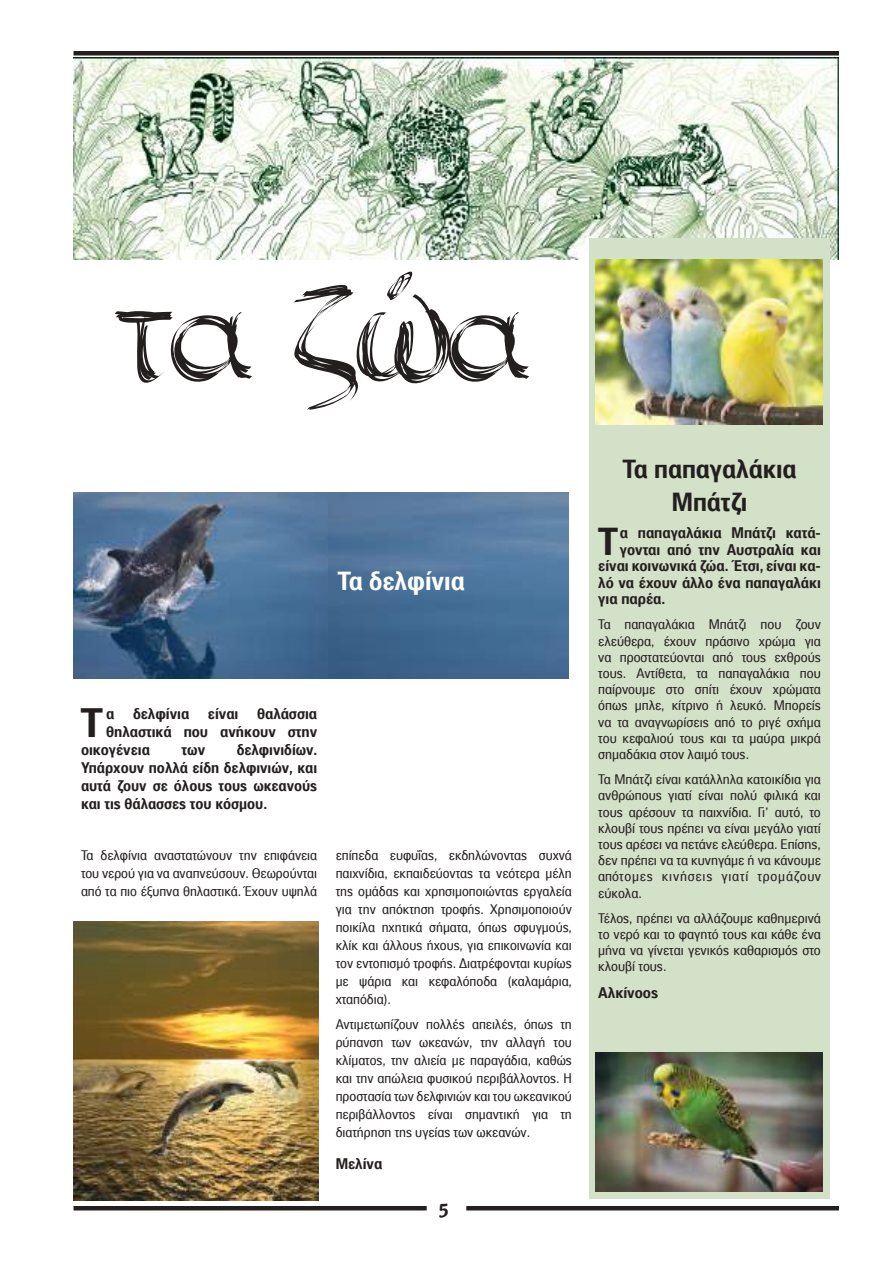
<style>
.page{position:relative;width:893px;height:1263px;background:#fff}
.page>*{position:absolute;margin:0;border:0;box-sizing:border-box;transform-origin:0 0}
.t1{font:177px "Aka Acid GR Ghost Story";color:#241f1f}
.t2{font:700 40.05px "PF Paperback";color:#241f1f;scale:1.04 1}
.t3{font:700 37.95px "PF Paperback";color:#241f1f}
.t4{font:700 25.5px/33px "PF Paperback";color:#241f1f;text-align:center}
.t5{font:700 25.5px "PF Paperback";color:#fff}
.t6{font:700 18px "PF Armonia";color:#241f1f}
.t7{font:700 15px/18px "PF Paperback";color:#241f1f;text-align:justify}
.t8{font:13.5px/16.2px "PF Paperback";color:#241f1f;text-align:justify}
</style>
<div class="page">
<hr style="left:466px;top:1206px;width:373px;height:4px;background:#241f1f">
<div style="left:74px;top:51px;width:765px;height:5px;background:#241f1f"></div>
<hr style="left:74px;top:1206px;width:353px;height:4px;background:#241f1f">
<img style="left:74px;top:57px;width:765px;height:202px">
<div style="left:589px;top:239px;width:241px;height:960px;background:#d4e1c9"></div>
<img style="left:596px;top:259px;width:227px;height:166px">
<img style="left:596px;top:1052px;width:227px;height:139px">
<img style="left:74px;top:492px;width:255px;height:186px">
<img style="left:329px;top:492px;width:240px;height:186px">
<img style="left:74px;top:921px;width:245px;height:279px">
<h1 class="t1" style="left:113px;top:246px;width:419px">τα ζώα</h1>
<h3 class="t5" style="left:338px;top:565px;width:129px">Τα δελφίνια</h3>
<h2 class="t2" style="left:80px;top:698px;width:23px">Τ</h2>
<p class="t7" style="left:106px;top:704px;width:212px">α δελφίνια είναι θαλάσσια</p>
<p class="t7" style="left:106px;top:722px;width:212px">θηλαστικά που ανήκουν στην</p>
<p class="t7" style="left:81px;top:740px;width:70px">οικογένεια</p>
<p class="t7" style="left:182px;top:740px;width:25px">των</p>
<p class="t7" style="left:81px;top:740px;width:238px;text-indent:156px">δελφινιδίων.<br>Υπάρχουν πολλά είδη δελφινιών, και αυτά ζουν σε όλους τους ωκεανούς και τις θάλασσες του κόσμου.</p>
<p class="t8" style="left:81px;top:846px;width:238px;line-height:18px">Τα δελφίνια αναστατώνουν την επιφάνεια του νερού για να αναπνεύσουν. Θεωρούνται από τα πιο έξυπνα θηλαστικά. Έχουν υψηλά</p>
<p class="t8" style="left:336px;top:845px;width:238px;line-height:18px">επίπεδα ευφυΐας, εκδηλώνοντας συχνά παιχνίδια, εκπαιδεύοντας τα νεότερα μέλη της ομάδας και χρησιμοποιώντας εργαλεία για την απόκτηση τροφής. Χρησιμοποιούν ποικίλα ηχητικά σήματα, όπως σφυγμούς, κλίκ και άλλους ήχους, για επικοινωνία και τον εντοπισμό τροφής. Διατρέφονται κυρίως με ψάρια και κεφαλόποδα (καλαμάρια, χταπόδια).</p>
<p class="t8" style="left:336px;top:1015px;width:238px;line-height:18px">Αντιμετωπίζουν πολλές απειλές, όπως τη ρύπανση των ωκεανών, την αλλαγή του κλίματος, την αλιεία με παραγάδια, καθώς και την απώλεια φυσικού περιβάλλοντος. Η προστασία των δελφινιών και του ωκεανικού περιβάλλοντος είναι σημαντική για τη διατήρηση της υγείας των ωκεανών.</p>
<p class="t7" style="left:336px;top:1154px;width:48px">Μελίνα</p>
<h3 class="t6" style="left:439px;top:1196px;width:12px">5</h3>
<h3 class="t4" style="left:623px;top:452px;width:175px">Τα παπαγαλάκια<br>Μπάτζι</h3>
<h3 class="t3" style="left:598px;top:517px;width:22px">Τ</h3>
<p class="t7" style="left:620px;top:523px;width:202px">α παπαγαλάκια Μπάτζι κατά-</p>
<p class="t7" style="left:620px;top:540px;width:202px">γονται από την Αυστραλία και</p>
<p class="t7" style="left:598px;top:556px;width:224px">είναι κοινωνικά ζώα. Έτσι, είναι κα-</p>
<p class="t7" style="left:598px;top:573px;width:224px">λό να έχουν άλλο ένα παπαγαλάκι</p>
<p class="t7" style="left:598px;top:589px;width:68px">για παρέα.</p>
<p class="t8" style="left:598px;top:616px;width:224px">Τα παπαγαλάκια Μπάτζι που ζουν ελεύθερα, έχουν πράσινο χρώμα για να προστατεύονται από τους εχθρούς τους. Αντίθετα, τα παπαγαλάκια που παίρνουμε στο σπίτι έχουν χρώματα όπως μπλε, κίτρινο ή λευκό. Μπορείς να τα αναγνωρίσεις από το ριγέ σχήμα του κεφαλιού τους και τα μαύρα μικρά σημαδάκια στον λαιμό τους.</p>
<p class="t8" style="left:598px;top:771px;width:224px">Τα Μπάτζι είναι κατάλληλα κατοικίδια για ανθρώπους γιατί είναι πολύ φιλικά και τους αρέσουν τα παιχνίδια. Γι’ αυτό, το κλουβί τους πρέπει να είναι μεγάλο γιατί τους αρέσει να πετάνε ελεύθερα. Επίσης, δεν πρέπει να τα κυνηγάμε ή να κάνουμε απότομες κινήσεις γιατί τρομάζουν εύκολα.</p>
<p class="t8" style="left:598px;top:910px;width:224px">Τέλος, πρέπει να αλλάζουμε καθημερινά το νερό και το φαγητό τους και κάθε ένα μήνα να γίνεται γενικός καθαρισμός στο κλουβί τους.</p>
<p class="t7" style="left:598px;top:983px;width:61px">Αλκίνοος</p>
</div>
